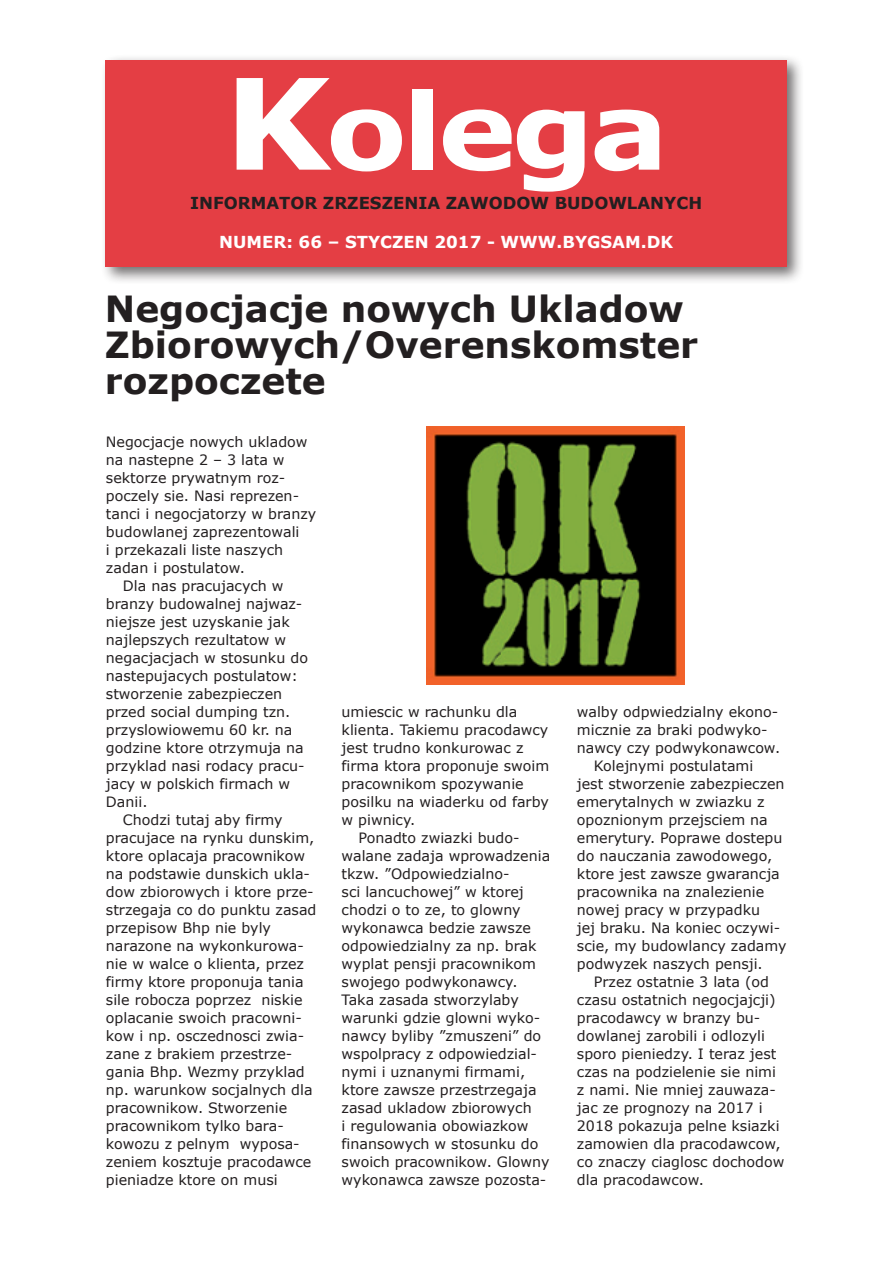
<style>
.page{position:relative;width:893px;height:1263px;background:#fff}
.page>*{position:absolute;margin:0;border:0;box-sizing:border-box;transform-origin:0 0}
.t1{font:700 106.5px "Verdana";letter-spacing:-.04em;color:#fff;scale:1.11 1}
.t2{font:700 36px/36px "Verdana";color:#231f20}
.t3{font:700 16.5px "Verdana";color:#231f20}
.t4{font:700 16.5px "Verdana";color:#fff}
.t5{font:14.25px "Verdana";color:#231f20}
.s1{font-size:126px}
</style>
<div class="page">
<div style="left:100px;top:54px;width:704px;height:230px;background:#231f20;opacity:.65"></div>
<div style="left:106px;top:60px;width:681px;height:206px;background:#e43e44"></div>
<img style="left:427px;top:427px;width:258px;height:258px">
<h1 class="t1" style="left:224px;top:55px;width:402px"><span class="s1">K</span>olega</h1>
<p class="t3" style="left:190px;top:191px;width:514px">INFORMATOR ZRZESZENIA ZAWODOW BUDOWLANYCH</p>
<p class="t4" style="left:219px;top:230px;width:455px">NUMER: 66 – STYCZEN 2017 - WWW.BYGSAM.DK</p>
<h2 class="t2" style="left:105px;top:290px;width:595px">Negocjacje nowych Ukladow<br>Zbiorowych/Overenskomster rozpoczete</h2>
<p class="t5" style="left:106px;top:432px;width:203px">Negocjacje nowych ukladow</p>
<p class="t5" style="left:106px;top:450px;width:180px">na nastepne 2 – 3 lata w</p>
<p class="t5" style="left:106px;top:468px;width:181px">sektorze prywatnym roz-</p>
<p class="t5" style="left:106px;top:486px;width:195px">poczely sie. Nasi reprezen-</p>
<p class="t5" style="left:106px;top:504px;width:212px">tanci i negocjatorzy w branzy</p>
<p class="t5" style="left:106px;top:522px;width:195px">budowlanej zaprezentowali</p>
<p class="t5" style="left:106px;top:540px;width:179px">i przekazali liste naszych</p>
<p class="t5" style="left:106px;top:558px;width:141px">zadan i postulatow.</p>
<p class="t5" style="left:123px;top:576px;width:162px">Dla nas pracujacych w</p>
<p class="t5" style="left:106px;top:594px;width:198px">branzy budowalnej najwaz-</p>
<p class="t5" style="left:106px;top:612px;width:185px">niejsze jest uzyskanie jak</p>
<p class="t5" style="left:106px;top:630px;width:182px">najlepszych rezultatow w</p>
<p class="t5" style="left:106px;top:648px;width:204px">negacjacjach w stosunku do</p>
<p class="t5" style="left:106px;top:666px;width:194px">nastepujacych postulatow:</p>
<p class="t5" style="left:106px;top:684px;width:178px">stworzenie zabezpieczen</p>
<p class="t5" style="left:106px;top:702px;width:186px">przed social dumping tzn.</p>
<p class="t5" style="left:106px;top:720px;width:188px">przyslowiowemu 60 kr. na</p>
<p class="t5" style="left:106px;top:738px;width:199px">godzine ktore otrzymuja na</p>
<p class="t5" style="left:106px;top:756px;width:200px">przyklad nasi rodacy pracu-</p>
<p class="t5" style="left:106px;top:774px;width:186px">jacy w polskich firmach w</p>
<p class="t5" style="left:106px;top:792px;width:43px">Danii.</p>
<p class="t5" style="left:123px;top:810px;width:161px">Chodzi tutaj aby firmy</p>
<p class="t5" style="left:106px;top:828px;width:210px">pracujace na rynku dunskim,</p>
<p class="t5" style="left:106px;top:846px;width:201px">ktore oplacaja pracownikow</p>
<p class="t5" style="left:106px;top:864px;width:206px">na podstawie dunskich ukla-</p>
<p class="t5" style="left:106px;top:882px;width:209px">dow zbiorowych i ktore prze-</p>
<p class="t5" style="left:106px;top:900px;width:212px">strzegaja co do punktu zasad</p>
<p class="t5" style="left:106px;top:918px;width:167px">przepisow Bhp nie byly</p>
<p class="t5" style="left:106px;top:936px;width:199px">narazone na wykonkurowa-</p>
<p class="t5" style="left:106px;top:954px;width:200px">nie w walce o klienta, przez</p>
<p class="t5" style="left:106px;top:972px;width:199px">firmy ktore proponuja tania</p>
<p class="t5" style="left:106px;top:990px;width:198px">sile robocza poprzez niskie</p>
<p class="t5" style="left:106px;top:1008px;width:197px">oplacanie swoich pracowni-</p>
<p class="t5" style="left:106px;top:1026px;width:200px">kow i np. osczednosci zwia-</p>
<p class="t5" style="left:106px;top:1044px;width:188px">zane z brakiem przestrze-</p>
<p class="t5" style="left:106px;top:1062px;width:200px">gania Bhp. Wezmy przyklad</p>
<p class="t5" style="left:106px;top:1080px;width:208px">np. warunkow socjalnych dla</p>
<p class="t5" style="left:106px;top:1098px;width:183px">pracownikow. Stworzenie</p>
<p class="t5" style="left:106px;top:1116px;width:179px">pracownikom tylko bara-</p>
<p class="t5" style="left:106px;top:1134px;width:195px">kowozu z pelnym wyposa-</p>
<p class="t5" style="left:106px;top:1152px;width:207px">zeniem kosztuje pracodawce</p>
<p class="t5" style="left:106px;top:1170px;width:173px">pieniadze ktore on musi</p>
<p class="t5" style="left:342px;top:702px;width:177px">umiescic w rachunku dla</p>
<p class="t5" style="left:342px;top:720px;width:208px">klienta. Takiemu pracodawcy</p>
<p class="t5" style="left:342px;top:738px;width:183px">jest trudno konkurowac z</p>
<p class="t5" style="left:342px;top:756px;width:209px">firma ktora proponuje swoim</p>
<p class="t5" style="left:342px;top:774px;width:184px">pracownikom spozywanie</p>
<p class="t5" style="left:342px;top:792px;width:209px">posilku na wiaderku od farby</p>
<p class="t5" style="left:342px;top:810px;width:75px">w piwnicy.</p>
<p class="t5" style="left:359px;top:828px;width:162px">Ponadto zwiazki budo-</p>
<p class="t5" style="left:342px;top:846px;width:210px">walane zadaja wprowadzenia</p>
<p class="t5" style="left:342px;top:864px;width:169px">tkzw. ”Odpowiedzialno-</p>
<p class="t5" style="left:342px;top:882px;width:184px">sci lancuchowej” w ktorej</p>
<p class="t5" style="left:342px;top:900px;width:181px">chodzi o to ze, to glowny</p>
<p class="t5" style="left:342px;top:918px;width:191px">wykonawca bedzie zawsze</p>
<p class="t5" style="left:342px;top:936px;width:196px">odpowiedzialny za np. brak</p>
<p class="t5" style="left:342px;top:954px;width:196px">wyplat pensji pracownikom</p>
<p class="t5" style="left:342px;top:972px;width:177px">swojego podwykonawcy.</p>
<p class="t5" style="left:342px;top:990px;width:179px">Taka zasada stworzylaby</p>
<p class="t5" style="left:342px;top:1008px;width:200px">warunki gdzie glowni wyko-</p>
<p class="t5" style="left:342px;top:1026px;width:201px">nawcy byliby ”zmuszeni” do</p>
<p class="t5" style="left:342px;top:1044px;width:197px">wspolpracy z odpowiedzial-</p>
<p class="t5" style="left:342px;top:1062px;width:185px">nymi i uznanymi firmami,</p>
<p class="t5" style="left:342px;top:1080px;width:197px">ktore zawsze przestrzegaja</p>
<p class="t5" style="left:342px;top:1098px;width:192px">zasad ukladow zbiorowych</p>
<p class="t5" style="left:342px;top:1116px;width:188px">i regulowania obowiazkow</p>
<p class="t5" style="left:342px;top:1134px;width:198px">finansowych w stosunku do</p>
<p class="t5" style="left:342px;top:1152px;width:209px">swoich pracownikow. Glowny</p>
<p class="t5" style="left:342px;top:1170px;width:206px">wykonawca zawsze pozosta-</p>
<p class="t5" style="left:577px;top:702px;width:203px">walby odpwiedzialny ekono-</p>
<p class="t5" style="left:577px;top:720px;width:192px">micznie za braki podwyko-</p>
<p class="t5" style="left:577px;top:738px;width:205px">nawcy czy podwykonawcow.</p>
<p class="t5" style="left:594px;top:756px;width:161px">Kolejnymi postulatami</p>
<p class="t5" style="left:577px;top:774px;width:209px">jest stworzenie zabezpieczen</p>
<p class="t5" style="left:577px;top:792px;width:189px">emerytalnych w zwiazku z</p>
<p class="t5" style="left:577px;top:810px;width:192px">opoznionym przejsciem na</p>
<p class="t5" style="left:577px;top:828px;width:207px">emerytury. Poprawe dostepu</p>
<p class="t5" style="left:577px;top:846px;width:197px">do nauczania zawodowego,</p>
<p class="t5" style="left:577px;top:864px;width:204px">ktore jest zawsze gwarancja</p>
<p class="t5" style="left:577px;top:882px;width:189px">pracownika na znalezienie</p>
<p class="t5" style="left:577px;top:900px;width:185px">nowej pracy w przypadku</p>
<p class="t5" style="left:577px;top:918px;width:205px">jej braku. Na koniec oczywi-</p>
<p class="t5" style="left:577px;top:936px;width:211px">scie, my budowlancy zadamy</p>
<p class="t5" style="left:577px;top:954px;width:187px">podwyzek naszych pensji.</p>
<p class="t5" style="left:594px;top:972px;width:177px">Przez ostatnie 3 lata (od</p>
<p class="t5" style="left:577px;top:990px;width:200px">czasu ostatnich negocjajcji)</p>
<p class="t5" style="left:577px;top:1008px;width:185px">pracodawcy w branzy bu-</p>
<p class="t5" style="left:577px;top:1026px;width:190px">dowlanej zarobili i odlozyli</p>
<p class="t5" style="left:577px;top:1044px;width:201px">sporo pieniedzy. I teraz jest</p>
<p class="t5" style="left:577px;top:1062px;width:201px">czas na podzielenie sie nimi</p>
<p class="t5" style="left:577px;top:1080px;width:200px">z nami. Nie mniej zauwaza-</p>
<p class="t5" style="left:577px;top:1098px;width:187px">jac ze prognozy na 2017 i</p>
<p class="t5" style="left:577px;top:1116px;width:204px">2018 pokazuja pelne ksiazki</p>
<p class="t5" style="left:577px;top:1134px;width:205px">zamowien dla pracodawcow,</p>
<p class="t5" style="left:577px;top:1152px;width:209px">co znaczy ciaglosc dochodow</p>
<p class="t5" style="left:577px;top:1170px;width:129px">dla pracodawcow.</p>
</div>
